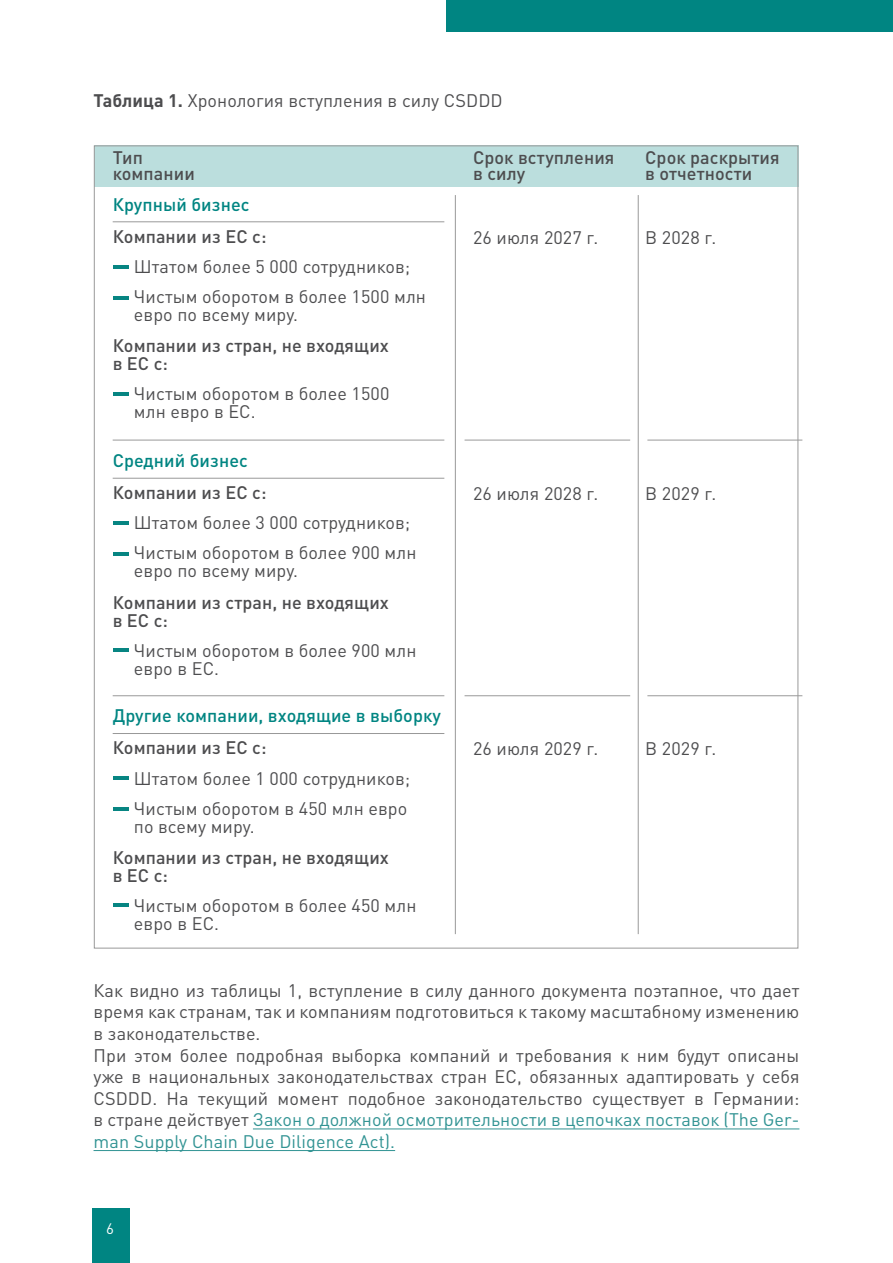
<style>
.page{position:relative;width:893px;height:1263px;background:#fff}
.page>*{position:absolute;margin:0;border:0;box-sizing:border-box;transform-origin:0 0}
.t1{font:18px/21.6px "DIN Pro";letter-spacing:.005em;color:#4d4d4f}
.t2{font:500 18px/16.5px "DIN Pro";letter-spacing:.005em;color:#4d4d4f}
.t3{font:500 18px "DIN Pro";letter-spacing:.005em;color:#008582}
.t4{font:15px "DIN Pro";color:#fff}
.s1{font-weight:700}
.s2{color:#319393}
</style>
<div class="page">
<div style="left:92px;top:1208px;width:37px;height:55px;background:#008582"></div>
<div style="left:446px;top:0;width:447px;height:32px;background:#008582"></div>
<hr style="left:253px;top:1128px;width:546px;height:1px;background:#319393">
<hr style="left:94px;top:1150px;width:301px;height:1px;background:#319393">
<div style="left:94px;top:145px;width:705px;height:42px;background:#bbdedd"></div>
<hr style="left:455px;top:195px;width:1px;height:739px;background:#999">
<hr style="left:638px;top:195px;width:1px;height:739px;background:#999">
<hr style="left:113px;top:440px;width:331px;height:1px;background:#999">
<hr style="left:113px;top:222px;width:331px;height:1px;background:#999">
<hr style="left:113px;top:478px;width:331px;height:1px;background:#999">
<hr style="left:113px;top:733px;width:331px;height:1px;background:#999">
<hr style="left:465px;top:440px;width:165px;height:1px;background:#999">
<hr style="left:647px;top:440px;width:155px;height:1px;background:#999">
<hr style="left:113px;top:695px;width:331px;height:1px;background:#999">
<hr style="left:465px;top:695px;width:165px;height:1px;background:#999">
<hr style="left:647px;top:695px;width:155px;height:1px;background:#999">
<hr style="left:113px;top:265px;width:16px;height:3px;background:#078582">
<hr style="left:113px;top:521px;width:16px;height:3px;background:#078582">
<hr style="left:113px;top:776px;width:16px;height:3px;background:#078582">
<hr style="left:113px;top:297px;width:16px;height:3px;background:#078582">
<hr style="left:113px;top:553px;width:16px;height:3px;background:#078582">
<hr style="left:113px;top:808px;width:16px;height:3px;background:#078582">
<hr style="left:113px;top:392px;width:16px;height:4px;background:#078582">
<hr style="left:113px;top:649px;width:16px;height:3px;background:#078582">
<hr style="left:113px;top:904px;width:16px;height:3px;background:#078582">
<p class="t1" style="left:94px;top:88px;width:411px"><span class="s1">Таблица 1.</span> Хронология вступления в силу CSDDD</p>
<p class="t2" style="left:113px;top:147px;width:84px">Тип компании</p>
<p class="t2" style="left:473px;top:147px;width:143px">Срок вступления в силу</p>
<p class="t3" style="left:113px;top:190px;width:138px">Крупный бизнес</p>
<p class="t2" style="left:113px;top:226px;width:155px">Компании из ЕС с:</p>
<p class="t1" style="left:134px;top:250px;width:294px;line-height:30px">Штатом более 5 000 сотрудников;<br>Чистым оборотом в более 1500 млн</p>
<p class="t1" style="left:134px;top:302px;width:166px">евро по всему миру.</p>
<p class="t2" style="left:113px;top:335px;width:278px;line-height:18px">Компании из стран, не входящих в ЕС с:</p>
<p class="t1" style="left:134px;top:383px;width:257px;line-height:18px">Чистым оборотом в более 1500 млн евро в ЕС.</p>
<p class="t3" style="left:113px;top:446px;width:137px">Средний бизнес</p>
<p class="t2" style="left:113px;top:483px;width:155px">Компании из ЕС с:</p>
<p class="t1" style="left:134px;top:506px;width:284px;line-height:30px">Штатом более 3 000 сотрудников;<br>Чистым оборотом в более 900 млн</p>
<p class="t1" style="left:134px;top:558px;width:166px">евро по всему миру.</p>
<p class="t2" style="left:113px;top:591px;width:278px;line-height:18px">Компании из стран, не входящих в ЕС с:</p>
<p class="t1" style="left:134px;top:639px;width:284px;line-height:18px">Чистым оборотом в более 900 млн евро в ЕС.</p>
<p class="t3" style="left:113px;top:701px;width:330px">Другие компании, входящие в выборку</p>
<p class="t2" style="left:113px;top:738px;width:155px">Компании из ЕС с:</p>
<p class="t1" style="left:134px;top:761px;width:278px;line-height:30px">Штатом более 1 000 сотрудников;<br>Чистым оборотом в 450 млн евро</p>
<p class="t1" style="left:134px;top:813px;width:122px">по всему миру.</p>
<p class="t2" style="left:113px;top:846px;width:278px;line-height:18px">Компании из стран, не входящих в ЕС с:</p>
<p class="t1" style="left:134px;top:894px;width:284px;line-height:18px">Чистым оборотом в более 450 млн евро в ЕС.</p>
<p class="t1" style="left:473px;top:225px;width:127px">26 июля 2027 г.</p>
<p class="t1" style="left:473px;top:481px;width:127px">26 июля 2028 г.</p>
<p class="t1" style="left:473px;top:736px;width:127px">26 июля 2029 г.</p>
<p class="t2" style="left:645px;top:147px;width:136px">Срок раскрытия в отчетности</p>
<p class="t1" style="left:645px;top:225px;width:72px">В 2028 г.</p>
<p class="t1" style="left:645px;top:481px;width:72px">В 2029 г.</p>
<p class="t1" style="left:645px;top:736px;width:72px">В 2029 г.</p>
<p class="t1" style="left:94px;top:978px;width:707px">Как видно из таблицы 1, вступление в силу данного документа поэтапное, что дает время как странам, так и компаниям подготовиться к такому масштабному изменению в законодательстве.<br>При этом более подробная выборка компаний и требования к ним будут описаны уже в национальных законодательствах стран ЕС, обязанных адаптировать у себя CSDDD. На текущий момент подобное законодательство существует в Германии: в стране действует <span class="s2">Закон о должной осмотрительности в цепочках поставок (The Ger&shy;man Supply Chain Due Diligence Act).</span></p>
<p class="t4" style="left:106px;top:1217px;width:9px">6</p>
</div>
